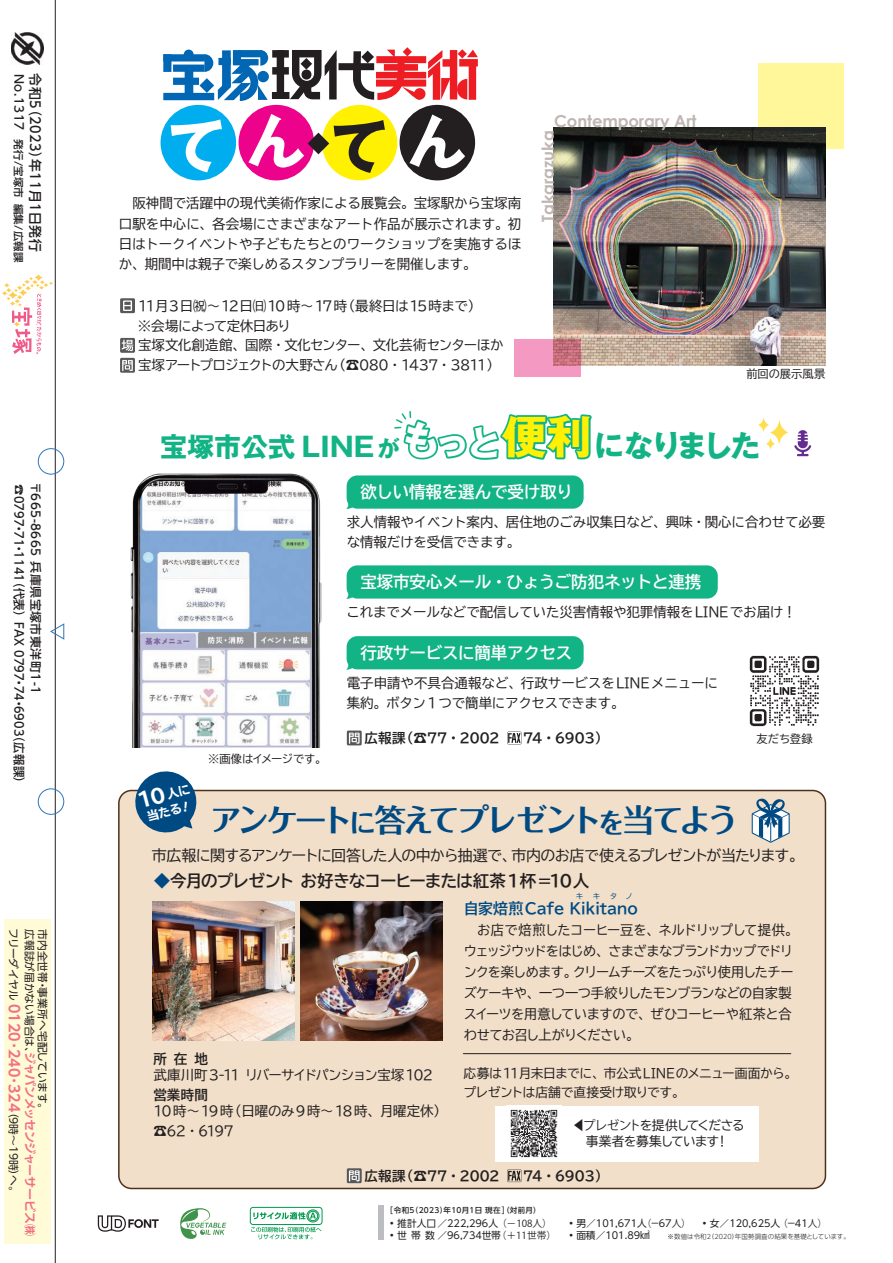
<style>
.page{position:relative;width:893px;height:1263px;background:#fff}
.page>*{position:absolute;margin:0;border:0;box-sizing:border-box;transform-origin:0 0}
.t1{font:700 31.5px "Folk Pro";letter-spacing:-.1em;color:#004a84}
.t2{font:700 27px "Gothic MB101 Pr 6 N";color:#12b385}
.t3{font:700 expanded 19.5px "TBUD Go Std";color:#fff}
.t4{font:700 16.5px "TBUD Go Std";letter-spacing:-.01em;color:#fff}
.t5{font:700 16.5px "TBUD Go Std";letter-spacing:-.05em;color:#231f20}
.t6{font:700 16.5px "Century Gothic";letter-spacing:-.01em;color:#c0b6b3}
.t7{font:15px "TBUD Go Std";letter-spacing:-.055em;color:#231f20}
.t8{font:700 15px "TBUD Go Std";letter-spacing:-.02em;color:#004a84}
.t9{font:13.5px/19.5px "TBUD Go Std";letter-spacing:-.02em;color:#231f20}
.t10{font:13.5px/21px "TBUD Go Std";letter-spacing:-.05em;color:#231f20}
.t11{font:700 13.5px "TBUD Go Std";letter-spacing:-.04em;color:#231f20}
.t12{font:13.5px "TBUD Go Std";letter-spacing:-.075em;color:#231f20}
.t13{font:500 13.5px "UD Shin Go Pro";letter-spacing:.045em;color:#231f20;scale:.95 1}
.t14{font:12.75px/19.5px "TBUD Go Std";letter-spacing:-.035em;color:#231f20}
.t15{font:12.75px/16.5px "TBUD Go Std";letter-spacing:-.07em;color:#231f20}
.t16{font:500 12px "UD Shin Go Pro";letter-spacing:.01em;color:#231f20;scale:.95 1}
.t17{font:500 12px "UD Shin Go Pro";letter-spacing:.04em;color:#231f20}
.t18{font:700 12px "UD Shin Go Pro De";letter-spacing:-.05em;color:#f17085}
.t19{font:11.25px "TBUD Go Std";letter-spacing:-.01em;color:#231f20}
.t20{font:11.25px "TBUD Go Std";letter-spacing:-.035em;color:#231f20}
.t21{font:10.65px "UD Shin Go Pro";color:#231f20}
.t22{font:500 10.5px "UD Shin Go Pro";letter-spacing:.015em;color:#231f20}
.t23{font:9.75px "UD Shin Go Pro";color:#231f20}
.t24{font:500 7.5px "UD Shin Go Pro";letter-spacing:.04em;color:#231f20}
.t25{font:7.5px "TBUD Go Std";color:#004a84}
.t26{font:300 6.45px "UD Shin Go Pro";letter-spacing:.02em;color:#231f20}
.s1{font-size:12px}
.s2{font-family:"UD Shin Go Pro De";font-weight:700;font-size:14.25px;color:#f17085}
.s3{font-size:22.5px}
.s4{font-size:39px;color:#fff}
.s5{font-size:34.5px;color:#fff}
.s6{font-size:45px;color:#fff101}
.s7{font-size:30px}
.s8{font-size:27px}
.s9{color:#004a84}
.s10{font-family:"Koz Go Pr 6 N"}
.s11{font-size:8.25px}
.s12{font-family:"Koz Go Pro"}
</style>
<div class="page">
<div style="left:378px;top:1205px;width:6px;height:35px;background:#bcbdc0"></div>
<svg style="left:180px;top:1208px;width:46px;height:31px"></svg>
<svg style="left:98px;top:1215px;width:61px;height:17px"></svg>
<div style="left:250px;top:1207px;width:72px;height:18px;border:1px solid #00994e;border-radius:3px"></div>
<svg style="left:251px;top:1209px;width:70px;height:30px"></svg>
<img style="left:12px;top:32px;width:31px;height:33px">
<div style="left:4px;top:919px;width:47px;height:325px;background:#fffbd6"></div>
<svg style="left:1px;top:277px;width:52px;height:77px"></svg>
<hr style="left:55px;top:0;width:1px;height:1263px;background:#231f20">
<div style="left:38px;top:788px;width:26px;height:27px;border:1px solid #2e76bc;border-radius:50%"></div>
<div style="left:38px;top:448px;width:26px;height:26px;border:1px solid #2e76bc;border-radius:50%"></div>
<svg style="left:50px;top:623px;width:14px;height:17px"></svg>
<div style="left:119px;top:790px;width:706px;height:398px;background:#f1dfc9;border-radius:13px"></div>
<div style="left:118px;top:790px;width:708px;height:399px;border:2px solid #503019;border-radius:13px"></div>
<div style="left:120px;top:298px;width:15px;height:15px;background:#57585a"></div>
<svg style="left:123px;top:300px;width:9px;height:11px"></svg>
<svg style="left:120px;top:338px;width:15px;height:15px"></svg>
<svg style="left:122px;top:340px;width:11px;height:11px"></svg>
<div style="left:120px;top:358px;width:15px;height:15px;background:#57585a"></div>
<svg style="left:122px;top:360px;width:11px;height:11px"></svg>
<svg style="left:794px;top:430px;width:17px;height:26px"></svg>
<svg style="left:752px;top:798px;width:38px;height:45px"></svg>
<img style="left:153px;top:901px;width:142px;height:139px">
<img style="left:301px;top:901px;width:142px;height:139px">
<div style="left:496px;top:1106px;width:263px;height:55px;background:#fff"></div>
<img style="left:510px;top:1109px;width:48px;height:49px">
<img style="left:749px;top:655px;width:71px;height:72px">
<hr style="left:463px;top:1053px;width:328px;height:1px;background:#231f20">
<svg style="left:507px;top:1169px;width:15px;height:13px"></svg>
<div style="left:347px;top:1168px;width:15px;height:15px;background:#57585a"></div>
<svg style="left:349px;top:1170px;width:11px;height:11px"></svg>
<svg style="left:507px;top:732px;width:15px;height:12px"></svg>
<svg style="left:347px;top:730px;width:15px;height:15px"></svg>
<svg style="left:349px;top:733px;width:11px;height:11px"></svg>
<svg style="left:766px;top:437px;width:9px;height:13px"></svg>
<svg style="left:758px;top:417px;width:11px;height:15px"></svg>
<svg style="left:770px;top:420px;width:18px;height:25px"></svg>
<svg style="left:395px;top:411px;width:197px;height:49px"></svg>
<div style="left:759px;top:63px;width:85px;height:85px;background:#fff79a"></div>
<img style="left:554px;top:127px;width:271px;height:239px">
<svg style="left:514px;top:340px;width:67px;height:37px;background:#e58cac"></svg>
<svg style="left:346px;top:504px;width:6px;height:5px"></svg>
<div style="left:347px;top:475px;width:237px;height:34px;background:#12b385;border-radius:11px"></div>
<svg style="left:346px;top:594px;width:6px;height:5px"></svg>
<div style="left:347px;top:565px;width:371px;height:34px;background:#12b385;border-radius:11px"></div>
<svg style="left:346px;top:664px;width:8px;height:6px"></svg>
<div style="left:347px;top:636px;width:237px;height:33px;background:#12b385;border-radius:11px"></div>
<img style="left:130px;top:473px;width:192px;height:274px">
<div style="left:161px;top:105px;width:75px;height:75px;background:#00aeef;border-radius:50%"></div>
<div style="left:163px;top:93px;width:51px;height:7px;background:#0166b3"></div>
<div style="left:163px;top:54px;width:8px;height:18px;background:#0166b3"></div>
<svg style="left:171px;top:47px;width:307px;height:134px"></svg>
<svg style="left:132px;top:771px;width:68px;height:62px"></svg>
<p class="t13" style="left:46px;top:73px;width:203px;rotate:90deg">令和5（2023）年11月1日発行　</p>
<p class="t22" style="left:27px;top:74px;width:190px;rotate:90deg"><span class="s1">No.1317</span> 発行/宝塚市 編集/広報課</p>
<p class="t16" style="left:29px;top:484px;width:322px;rotate:90deg">☎0797・71・1141（代表）FAX 0797・74・6903（広報課）</p>
<p class="t17" style="left:45px;top:482px;width:213px;rotate:90deg">〒665-8665 兵庫県宝塚市東洋町1-1</p>
<p class="t21" style="left:38px;top:929px;width:130px;rotate:90deg">広報誌が届かない場合は、</p>
<p class="t21" style="left:51px;top:929px;width:187px;rotate:90deg">市内全世帯・事業所へ宅配しています。</p>
<p class="t21" style="left:22px;top:928px;width:270px;rotate:90deg">フリーダイヤル <span class="s2">0120･240･324</span>（9時～19時）へ。</p>
<p class="t18" style="left:40px;top:1052px;width:185px;rotate:90deg">ジャパンメッセンジャーサービス㈱</p>
<p class="t9" style="left:119px;top:193px;width:404px;line-height:20.2px;text-align:justify">　阪神間で活躍中の現代美術作家による展覧会。宝塚駅から宝塚南口駅を中心に、各会場にさまざまなアート作品が展示されます。初日はトークイベントや子どもたちとのワークショップを実施するほか、期間中は親子で楽しめるスタンプラリーを開催します。</p>
<p class="t10" style="left:138px;top:296px;width:367px;line-height:19.5px">11月3日㈷～12日㈰10時～17時（最終日は15時まで）<br>※会場によって定休日あり<br>宝塚文化創造館、国際・文化センター、文化芸術センターほか宝塚アートプロジェクトの大野さん（☎080・1437・3811）</p>
<p class="t6" style="left:554px;top:111px;width:144px">Contemporary Art</p>
<p class="t6" style="left:537px;top:222px;width:93px;rotate:-90deg">Takarazuka</p>
<p class="t19" style="left:746px;top:365px;width:81px">前回の展示風景</p>
<h2 class="t2" style="left:160px;top:424px;width:602px">宝塚市公式 LINE<span class="s3">が</span><span class="s4">も</span><span class="s5">っと</span><span class="s6">便利</span><span class="s7">になりました</span></h2>
<p class="t4" style="left:360px;top:479px;width:214px">欲しい情報を選んで受け取り</p>
<p class="t9" style="left:347px;top:512px;width:480px">求人情報やイベント案内、居住地のごみ収集日など、興味・関心に合わせて必要な情報だけを受信できます。</p>
<p class="t4" style="left:360px;top:568px;width:343px">宝塚市安心メール・ひょうご防犯ネットと連携</p>
<p class="t9" style="left:347px;top:602px;width:451px">これまでメールなどで配信していた災害情報や犯罪情報をLINEでお届け！</p>
<p class="t4" style="left:360px;top:639px;width:214px">行政サービスに簡単アクセス</p>
<p class="t20" style="left:208px;top:749px;width:120px">※画像はイメージです。</p>
<p class="t9" style="left:347px;top:673px;width:373px">電子申請や不具合通報など、行政サービスをLINEメニューに集約。ボタン1つで簡単にアクセスできます。</p>
<p class="t11" style="left:365px;top:727px;width:245px">広報課（☎77・2002 　 74・6903）</p>
<p class="t19" style="left:757px;top:730px;width:58px">友だち登録</p>
<h3 class="t3" style="left:135px;top:791px;width:55px;rotate:-15deg">10<span class="s1">人に</span></h3>
<h1 class="t1" style="left:210px;top:793px;width:529px">アンケート<span class="s8">に</span>答えてプレゼント<span class="s8">を</span>当てよう</h1>
<p class="t5" style="left:154px;top:868px;width:437px"><span class="s9">◆</span>今月のプレゼント お好きなコーヒーまたは紅茶1杯=10人</p>
<p class="t7" style="left:152px;top:843px;width:654px">市広報に関するアンケートに回答した人の中から抽選で、市内のお店で使えるプレゼントが当たります。</p>
<p class="t11" style="left:153px;top:1048px;width:56px">所 在 地</p>
<p class="t12" style="left:153px;top:1064px;width:281px">武庫川町 3-11 リバーサイドパンション宝塚102</p>
<p class="t11" style="left:153px;top:1084px;width:56px">営業時間</p>
<p class="t9" style="left:153px;top:1101px;width:295px">10時～19時（日曜のみ9時～18時、月曜定休）☎62・6197</p>
<p class="t25" style="left:576px;top:890px;width:9px">キ</p>
<p class="t25" style="left:593px;top:890px;width:9px">キ</p>
<p class="t25" style="left:610px;top:890px;width:25px">タ ノ</p>
<p class="t8" style="left:464px;top:896px;width:176px">自家焙煎Cafe Kikitano</p>
<p class="t10" style="left:464px;top:919px;width:336px;text-indent:14px">お店で焙煎したコーヒー豆を、ネルドリップして提供。ウェッジウッドをはじめ、さまざまなブランドカップでドリンクを楽しめます。クリームチーズをたっぷり使用したチーズケーキや、一つ一つ手絞りしたモンブランなどの自家製スイーツを用意していますので、ぜひコーヒーや紅茶と合わせてお召し上がりください。</p>
<p class="t14" style="left:463px;top:1063px;width:335px">応募は11月末日までに、市公式LINEのメニュー画面から。プレゼントは店舗で直接受け取りです。</p>
<p class="t15" style="left:573px;top:1116px;width:173px"><span class="s10">◀プレゼント</span>を提供してくださる　事業者を募集しています！</p>
<p class="t11" style="left:365px;top:1165px;width:245px">広報課（☎77・2002 　 74・6903）</p>
<p class="t24" style="left:390px;top:1204px;width:152px"><span class="s11">[</span>令和5（2023）年10月1日 現在<span class="s11">]</span>（対前月）</p>
<p class="t23" style="left:390px;top:1216px;width:163px">• 推計人口 ／222,296人<span class="s12">（－108人）</span></p>
<p class="t23" style="left:569px;top:1216px;width:123px">• 男／101,671人<span class="s12">（</span>－67<span class="s12">人）</span></p>
<p class="t23" style="left:702px;top:1216px;width:126px">• 女／120,625人<span class="s12">（</span>－41<span class="s12">人）</span></p>
<p class="t23" style="left:390px;top:1227px;width:168px">• 世 帯 数 ／96,734世帯<span class="s12">（</span><span class="s10">＋</span><span class="s12">11世帯）</span></p>
<p class="t23" style="left:569px;top:1227px;width:82px">• 面積／101.89㎢</p>
<p class="t26" style="left:668px;top:1231px;width:184px">※数値は令和2（2020）年国勢調査の結果を基礎としています。</p>
</div>
